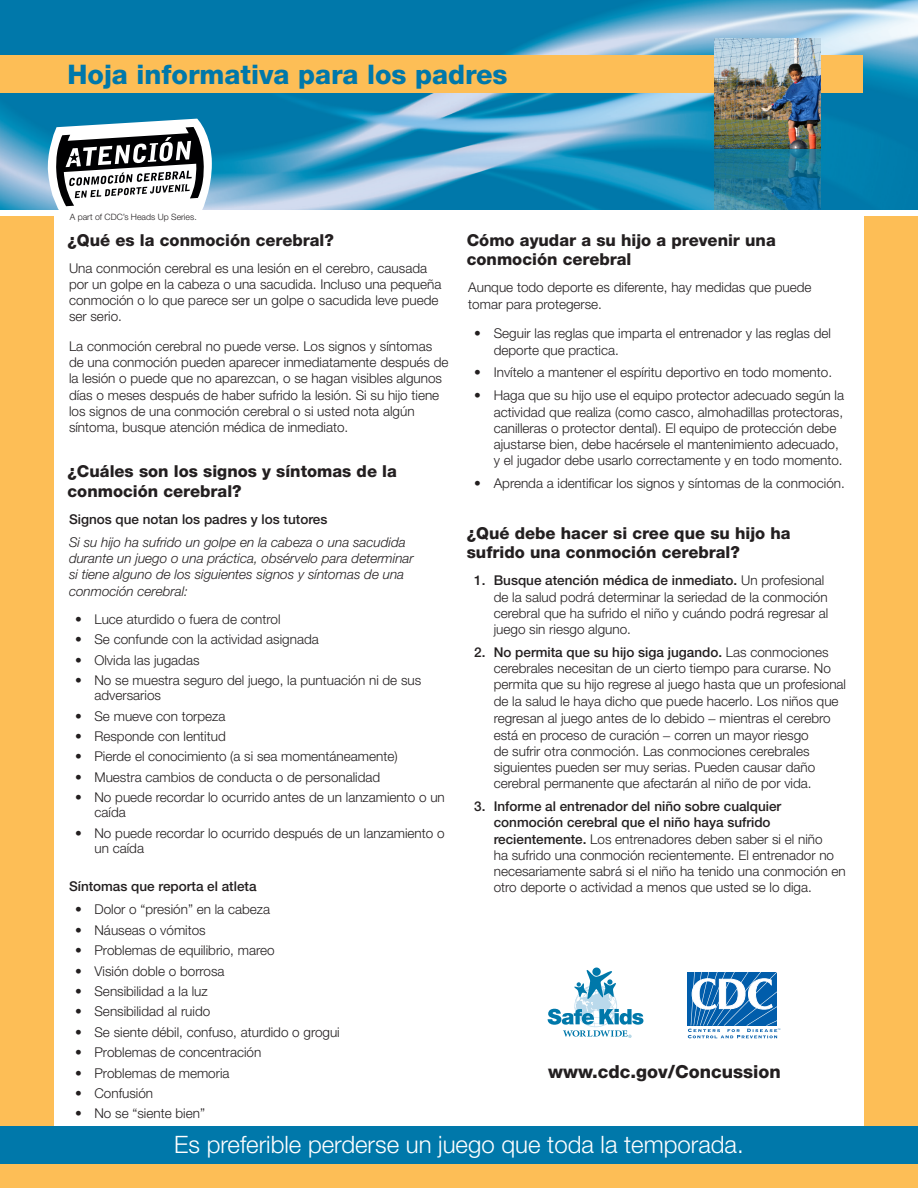
<style>
.page{position:relative;width:918px;height:1188px;background:#fdbe56}
.page>*{position:absolute;margin:0;border:0;box-sizing:border-box;transform-origin:0 0}
.t1{font:800 27px "Helvetica Neue LT Std";color:#0078aa}
.t2{font:300 24px "Helvetica Neue LT Std";color:#fff}
.t3{font:800 18px "Helvetica Neue LT Std";color:#231f20}
.t4{font:800 16.5px/19.8px "Helvetica Neue LT Std";color:#231f20}
.BULLETS{font:300 13.5px/16.2px "Helvetica Neue LT Std";color:#231f20}
.BODY{font:300 13.5px/16.2px "Helvetica Neue LT Std";color:#231f20}
.BULLET_SINGLE_LINE{font:300 13.5px/15px "Helvetica Neue LT Std";color:#231f20}
.BODY-2{font:italic 300 13.5px/16.2px "Helvetica Neue LT Std";color:#231f20}
.SUBHEAD{font:500 13.5px "Helvetica Neue LT Std";color:#231f20}
.BODY-3{font:300 8.7px "Helvetica Neue LT Std";color:#231f20}
.s1{font-weight:500}
.s2{font-family:"Times";font-weight:400;font-size:14.25px}
</style>
<div class="page">
<div style="left:54px;top:189px;width:810px;height:945px;background:#fff"></div>
<img style="left:0;top:0;width:918px;height:210px">
<div style="left:0;top:55px;width:862px;height:38px;background:#fdbe56"></div>
<div style="left:0;top:1127px;width:918px;height:37px;background:#0078aa"></div>
<img style="left:715px;top:38px;width:105px;height:172px">
<div style="left:0;top:210px;width:918px;height:6px;background:#fff"></div>
<svg style="left:548px;top:969px;width:95px;height:69px"></svg>
<svg style="left:688px;top:972px;width:92px;height:66px"></svg>
<svg style="left:44px;top:119px;width:176px;height:91px"></svg>
<p class="t1" style="left:68px;top:58px;width:442px">Hoja informativa para los padres</p>
<p class="BODY-3" style="left:70px;top:211px;width:128px">A part of CDC’s Heads Up Series.</p>
<p class="t4" style="left:68px;top:230px;width:268px">¿Qué es la conmoción cerebral?</p>
<p class="BODY" style="left:69px;top:259px;width:374px">Una conmoción cerebral es una lesión en el cerebro, causada por un golpe en la cabeza o una sacudida. Incluso una pequeña conmoción o lo que parece ser un golpe o sacudida leve puede ser serio.</p>
<p class="BODY" style="left:69px;top:338px;width:381px">La conmoción cerebral no puede verse. Los signos y síntomas de una conmoción pueden aparecer inmediatamente después de la lesión o puede que no aparezcan, o se hagan visibles algunos días o meses después de haber sufrido la lesión. Si su hijo tiene los signos de una conmoción cerebral o si usted nota algún síntoma, busque atención médica de inmediato.</p>
<p class="t4" style="left:68px;top:461px;width:331px">¿Cuáles son los signos y síntomas de la conmoción cerebral?</p>
<p class="SUBHEAD" style="left:69px;top:511px;width:260px">Signos que notan los padres y los tutores</p>
<p class="BODY-2" style="left:69px;top:534px;width:346px">Si su hijo ha sufrido un golpe en la cabeza o una sacudida durante un juego o una práctica, obsérvelo para determinar si tiene alguno de los siguientes signos y síntomas de una conmoción cerebral:</p>
<p class="BULLET_SINGLE_LINE" style="left:75px;top:612px;width:207px">• Luce aturdido o fuera de control</p>
<p class="BULLET_SINGLE_LINE" style="left:75px;top:632px;width:245px">• Se confunde con la actividad asignada</p>
<p class="BULLET_SINGLE_LINE" style="left:75px;top:652px;width:126px">• Olvida las jugadas</p>
<p class="BULLET_SINGLE_LINE" style="left:94px;top:673px;width:328px;text-indent:-20px">• No se muestra seguro del juego, la puntuación ni de sus adversarios</p>
<p class="BULLET_SINGLE_LINE" style="left:75px;top:708px;width:152px">• Se mueve con torpeza</p>
<p class="BULLET_SINGLE_LINE" style="left:75px;top:729px;width:152px">• Responde con lentitud</p>
<p class="BULLET_SINGLE_LINE" style="left:75px;top:749px;width:324px">• Pierde el conocimiento (a si sea momentáneamente)</p>
<p class="BULLET_SINGLE_LINE" style="left:75px;top:769px;width:307px">• Muestra cambios de conducta o de personalidad</p>
<p class="BULLET_SINGLE_LINE" style="left:94px;top:790px;width:352px;text-indent:-20px">• No puede recordar lo ocurrido antes de un lanzamiento o un caída</p>
<p class="BULLET_SINGLE_LINE" style="left:94px;top:825px;width:352px;text-indent:-20px">• No puede recordar lo ocurrido después de un lanzamiento o un caída</p>
<p class="SUBHEAD" style="left:69px;top:879px;width:189px">Síntomas que reporta el atleta</p>
<p class="BULLETS" style="left:75px;top:901px;width:197px">• Dolor o “presión” en la cabeza</p>
<p class="BULLETS" style="left:75px;top:922px;width:132px">• Náuseas o vómitos</p>
<p class="BULLETS" style="left:75px;top:942px;width:201px">• Problemas de equilibrio, mareo</p>
<p class="BULLETS" style="left:75px;top:962px;width:151px">• Visión doble o borrosa</p>
<p class="BULLETS" style="left:75px;top:983px;width:134px">• Sensibilidad a la luz</p>
<p class="BULLETS" style="left:75px;top:1003px;width:137px">• Sensibilidad al ruido</p>
<p class="BULLETS" style="left:75px;top:1024px;width:266px">• Se siente débil, confuso, aturdido o grogui</p>
<p class="BULLETS" style="left:75px;top:1044px;width:188px">• Problemas de concentración</p>
<p class="BULLETS" style="left:75px;top:1064px;width:156px">• Problemas de memoria</p>
<p class="BULLETS" style="left:75px;top:1085px;width:80px">• Confusión</p>
<p class="BULLETS" style="left:75px;top:1105px;width:132px">• No se “siente bien”</p>
<p class="t4" style="left:467px;top:230px;width:311px">Cómo ayudar a su hijo a prevenir una conmoción cerebral</p>
<p class="BODY" style="left:468px;top:279px;width:345px">Aunque todo deporte es diferente, hay medidas que puede tomar para protegerse.</p>
<p class="BULLETS" style="left:494px;top:325px;width:339px;text-indent:-20px">• Seguir las reglas que imparta el entrenador y las reglas del deporte que practica.</p>
<p class="BULLETS" style="left:474px;top:364px;width:359px">• Invítelo a mantener el espíritu deportivo en todo momento.</p>
<p class="BULLETS" style="left:494px;top:387px;width:352px;text-indent:-20px">• Haga que su hijo use el equipo protector adecuado según la actividad que realiza (como casco, almohadillas protectoras, canilleras o protector dental). El equipo de protección debe ajustarse bien, debe hacérsele el mantenimiento adecuado, y el jugador debe usarlo correctamente y en todo momento.</p>
<p class="BULLETS" style="left:474px;top:475px;width:372px">• Aprenda a identificar los signos y síntomas de la conmoción.</p>
<p class="t4" style="left:467px;top:523px;width:325px">¿Qué debe hacer si cree que su hijo ha sufrido una conmoción cerebral?</p>
<p class="BULLETS" style="left:494px;top:572px;width:336px;text-indent:-20px"><span class="s1">1. Busque atención médica de inmediato.</span> Un profesional de la salud podrá determinar la seriedad de la conmoción cerebral que ha sufrido el niño y cuándo podrá regresar al juego sin riesgo alguno.</p>
<p class="BULLETS" style="left:494px;top:644px;width:354px;text-indent:-20px"><span class="s1">2. No permita que su hijo siga jugando.</span> Las conmociones cerebrales necesitan de un cierto tiempo para curarse. No permita que su hijo regrese al juego hasta que un profesional de la salud le haya dicho que puede hacerlo. Los niños que regresan al juego antes de lo debido <span class="s2">–</span> mientras el cerebro está en proceso de curación <span class="s2">–</span> corren un mayor riesgo<br>de sufrir otra conmoción. Las conmociones cerebrales siguientes pueden ser muy serias. Pueden causar daño cerebral permanente que afectarán al niño de por vida.</p>
<p class="BULLETS" style="left:494px;top:798px;width:354px;text-indent:-20px"><span class="s1">3. Informe al entrenador del niño sobre cualquier conmoción cerebral que el niño haya sufrido recientemente.</span> Los entrenadores deben saber si el niño<br>ha sufrido una conmoción recientemente. El entrenador no necesariamente sabrá si el niño ha tenido una conmoción en otro deporte o actividad a menos que usted se lo diga.</p>
<p class="t3" style="left:548px;top:1061px;width:234px">www.cdc.gov/Concussion</p>
<p class="t2" style="left:174px;top:1129px;width:571px">Es preferible perderse un juego que toda la temporada.</p>
</div>
